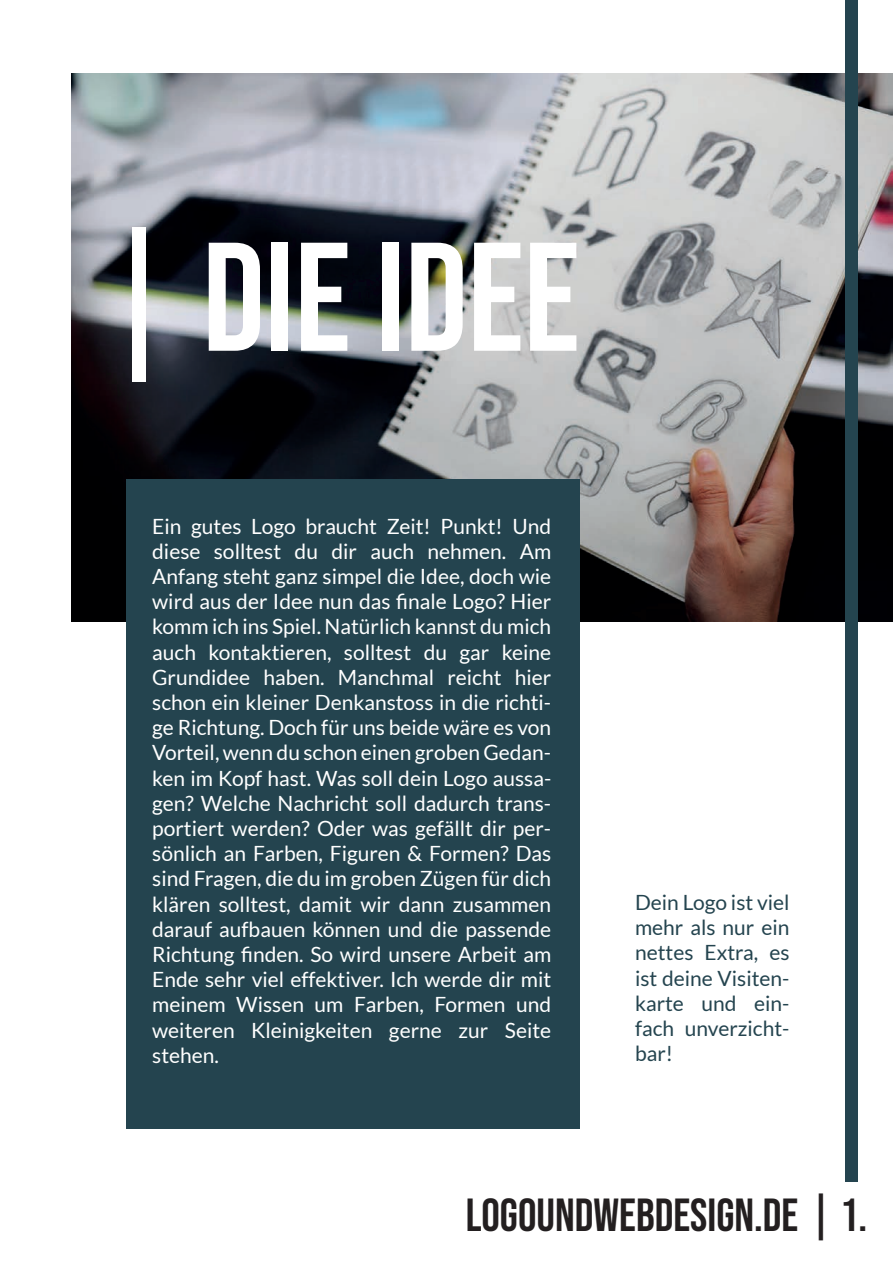
<style>
.page{position:relative;width:893px;height:1263px;background:#fff}
.page>*{position:absolute;margin:0;border:0;box-sizing:border-box;transform-origin:0 0}
.t1{font:154.35px "Bebas Neue";color:#fff}
.t2{font:46.2px "Bebas Neue";color:#231f20}
.t3{font:21px/25.2px "Lato";color:#fff;text-align:justify}
.t4{font:21px/25.2px "Lato";color:#24444f;text-align:justify}
</style>
<div class="page">
<img style="left:71px;top:73px;width:822px;height:548px">
<div style="left:845px;top:0;width:12px;height:1181px;background:#24444f"></div>
<div style="left:126px;top:480px;width:454px;height:649px;background:#24444f"></div>
<h1 class="t1" style="left:101px;top:212px;width:481px">| DIE IDEE</h1>
<p class="t3" style="left:152px;top:513px;width:401px">Ein gutes Logo braucht Zeit! Punkt! Und diese solltest du dir auch nehmen. Am Anfang steht ganz simpel die Idee, doch wie wird aus der Idee nun das finale Logo? Hier komm ich ins Spiel. Natürlich kannst du mich auch kontaktieren, solltest du gar keine Grundidee haben. Manchmal reicht hier schon ein kleiner Denkanstoss in die richti&shy;ge Richtung. Doch für uns beide wäre es von Vorteil, wenn du schon einen groben Gedan&shy;ken im Kopf hast. Was soll dein Logo aussa&shy;gen? Welche Nachricht soll dadurch trans&shy;portiert werden? Oder was gefällt dir per&shy;sönlich an Farben, Figuren &amp; Formen? Das sind Fragen, die du im groben Zügen für dich klären solltest, damit wir dann zusammen darauf aufbauen können und die passende Richtung finden. So wird unsere Arbeit am Ende sehr viel effektiver. Ich werde dir mit meinem Wissen um Farben, Formen und weiteren Kleinigkeiten gerne zur Seite stehen.</p>
<p class="t4" style="left:635px;top:889px;width:156px">Dein Logo ist viel mehr als nur ein nettes Extra, es ist deine Visiten&shy;karte und ein&shy;fach unverzicht&shy;bar!</p>
<h2 class="t2" style="left:466px;top:1189px;width:403px">LOGOUNDWEBDESIGN.DE | 1.</h2>
</div>
